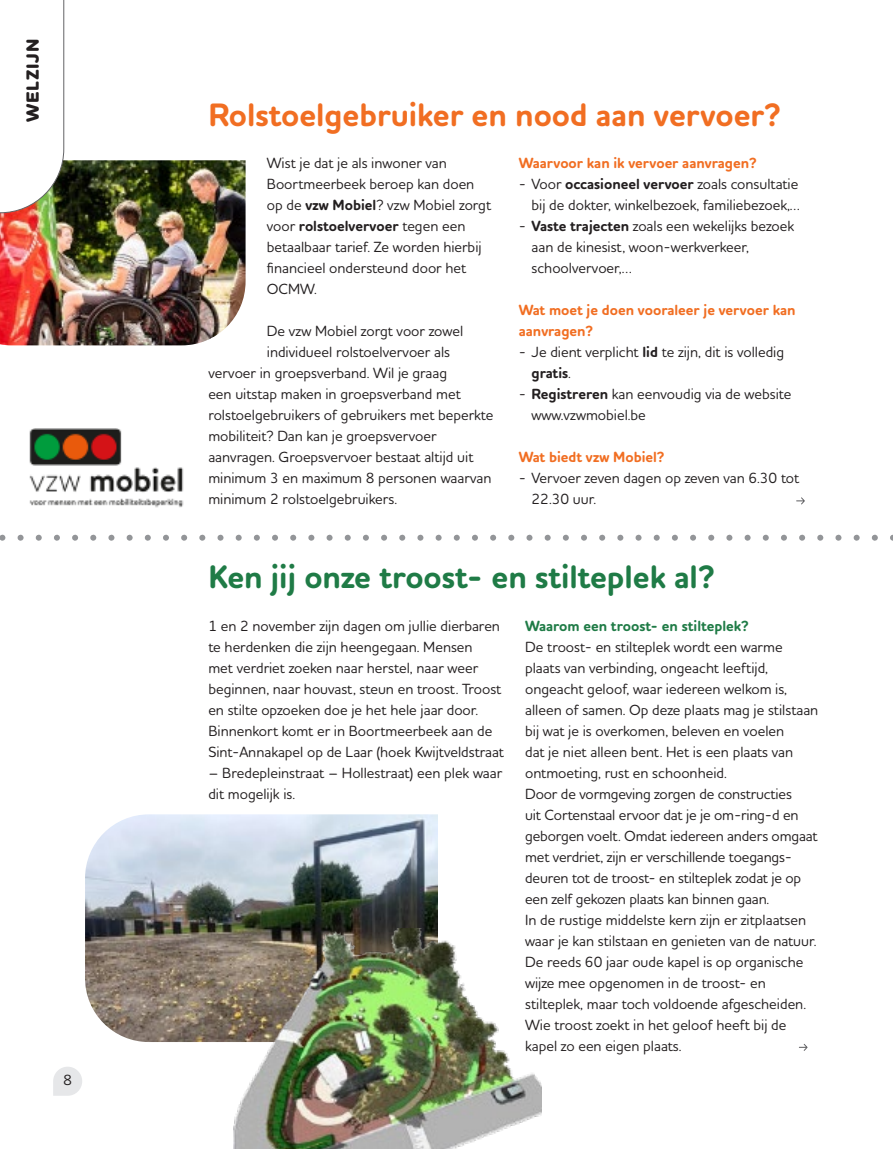
<style>
.page{position:relative;width:893px;height:1149px;background:#fff}
.page>*{position:absolute;margin:0;border:0;box-sizing:border-box;transform-origin:0 0}
.t1{font:700 33px "Houschka Rounded";color:#f16e22}
.t2{font:700 33px "Houschka Rounded";color:#1f7b46}
.t3{font:800 18px "Houschka Rounded";letter-spacing:.035em;color:#231f20}
.t4{font:500 15px/21px "Houschka Rounded";color:#231f20}
.t5{font:700 15px/21px "Houschka Rounded";color:#f16e22}
.t6{font:700 15px "Houschka Rounded";color:#1f7b46}
.s1{font-weight:700}
</style>
<div class="page">
<svg style="left:53px;top:1067px;width:29px;height:28px"></svg>
<img style="left:0;top:160px;width:246px;height:185px">
<svg style="left:796px;top:497px;width:9px;height:7px"></svg>
<svg style="left:0;top:0;width:64px;height:213px"></svg>
<img style="left:29px;top:429px;width:155px;height:78px">
<svg style="left:0;top:534px;width:893px;height:6px"></svg>
<svg style="left:799px;top:1044px;width:8px;height:6px"></svg>
<img style="left:85px;top:814px;width:353px;height:227px">
<img style="left:233px;top:927px;width:308px;height:221px">
<p class="t3" style="left:21px;top:121px;width:84px;rotate:-90deg">WELZIJN</p>
<p class="t4" style="left:63px;top:1068px;width:10px">8</p>
<h1 class="t1" style="left:208px;top:94px;width:574px">Rolstoelgebruiker en nood aan vervoer?</h1>
<p class="t4" style="left:267px;top:152px;width:226px">Wist je dat je als inwoner van<br>Boortmeerbeek beroep kan doen op de <span class="s1">vzw Mobiel</span>? vzw Mobiel zorgt voor <span class="s1">rolstoelvervoer</span> tegen een betaalbaar tarief. Ze worden hierbij financieel ondersteund door het<br>OCMW.</p>
<p class="t4" style="left:267px;top:320px;width:198px">De vzw Mobiel zorgt voor zowel</p>
<p class="t4" style="left:267px;top:341px;width:185px">individueel rolstoelvervoer als</p>
<p class="t4" style="left:208px;top:362px;width:240px">vervoer in groepsverband. Wil je graag</p>
<p class="t4" style="left:208px;top:383px;width:254px">een uitstap maken in groepsverband met</p>
<p class="t4" style="left:208px;top:404px;width:287px">rolstoelgebruikers of gebruikers met beperkte</p>
<p class="t4" style="left:208px;top:425px;width:230px">mobiliteit? Dan kan je groepsvervoer</p>
<p class="t4" style="left:208px;top:446px;width:267px">aanvragen. Groepsvervoer bestaat altijd uit</p>
<p class="t4" style="left:208px;top:467px;width:285px">minimum 3 en maximum 8 personen waarvan</p>
<p class="t4" style="left:208px;top:488px;width:190px">minimum 2 rolstoelgebruikers.</p>
<p class="t5" style="left:519px;top:153px;width:239px">Waarvoor kan ik vervoer aanvragen?</p>
<p class="t4" style="left:519px;top:173px;width:283px;text-align:right">- Voor <span class="s1">occasioneel vervoer</span> zoals consultatie bij de dokter, winkelbezoek, familiebezoek,…</p>
<p class="t4" style="left:532px;top:215px;width:264px;text-indent:-13px">- <span class="s1">Vaste trajecten</span> zoals een wekelijks bezoek aan de kinesist, woon-werkverkeer, schoolvervoer,…</p>
<p class="t5" style="left:519px;top:300px;width:278px">Wat moet je doen vooraleer je vervoer kan aanvragen?</p>
<p class="t4" style="left:532px;top:341px;width:254px;text-indent:-13px">- Je dient verplicht <span class="s1">lid</span> te zijn, dit is volledig <span class="s1">gratis</span>.</p>
<p class="t4" style="left:532px;top:383px;width:261px;text-indent:-13px">- <span class="s1">Registreren</span> kan eenvoudig via de website www.vzwmobiel.be</p>
<p class="t5" style="left:519px;top:447px;width:147px">Wat biedt vzw Mobiel?</p>
<p class="t4" style="left:532px;top:467px;width:269px;text-indent:-13px">- Vervoer zeven dagen op zeven van 6.30 tot<br>22.30 uur.</p>
<h1 class="t2" style="left:208px;top:556px;width:508px">Ken jij onze troost- en stilteplek al?</h1>
<p class="t4" style="left:208px;top:614px;width:297px">1 en 2 november zijn dagen om jullie dierbaren te herdenken die zijn heengegaan. Mensen<br>met verdriet zoeken naar herstel, naar weer beginnen, naar houvast, steun en troost. Troost en stilte opzoeken doe je het hele jaar door.<br>Binnenkort komt er in Boortmeerbeek aan de Sint-Annakapel op de Laar (hoek Kwijtveldstraat</p>
<p class="t4" style="left:208px;top:761px;width:295px">– Bredepleinstraat – Hollestraat) een plek waar dit mogelijk is.</p>
<p class="t6" style="left:525px;top:615px;width:225px">Waarom een troost- en stilteplek?</p>
<p class="t4" style="left:525px;top:635px;width:295px">De troost- en stilteplek wordt een warme plaats van verbinding, ongeacht leeftijd, ongeacht geloof, waar iedereen welkom is, alleen of samen. Op deze plaats mag je stilstaan bij wat je is overkomen, beleven en voelen<br>dat je niet alleen bent. Het is een plaats van ontmoeting, rust en schoonheid.<br>Door de vormgeving zorgen de constructies<br>uit Cortenstaal ervoor dat je je om-ring-d en geborgen voelt. Omdat iedereen anders omgaat met verdriet, zijn er verschillende toegangs&shy;deuren tot de troost- en stilteplek zodat je op een zelf gekozen plaats kan binnen gaan.<br>In de rustige middelste kern zijn er zitplaatsen waar je kan stilstaan en genieten van de natuur.<br>De reeds 60 jaar oude kapel is op organische wijze mee opgenomen in de troost- en stilteplek, maar toch voldoende afgescheiden.<br>Wie troost zoekt in het geloof heeft bij de kapel zo een eigen plaats.</p>
</div>
